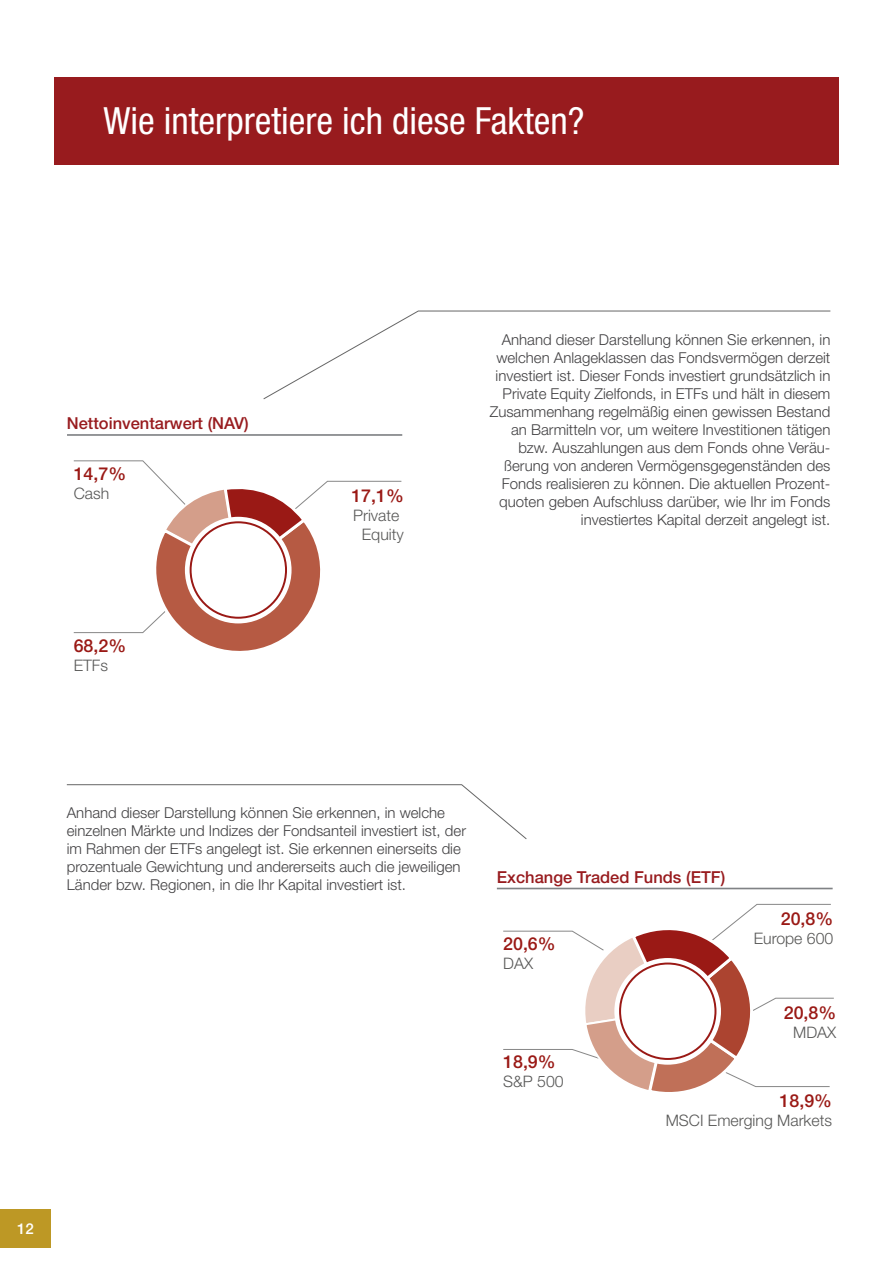
<style>
.page{position:relative;width:893px;height:1263px;background:#fff}
.page>*{position:absolute;margin:0;border:0;box-sizing:border-box;transform-origin:0 0}
.t1{font:condensed 37.5px "Helvetica Neue LT Pro";color:#fff}
.t2{font:500 17.85px "Helvetica Neue LT Pro";color:#9a1915}
.t3{font:500 16.5px "Helvetica Neue LT Pro";color:#981b1e}
.t4{font:300 15.9px/19px "Helvetica Neue LT Pro";color:#575756;text-align:center}
.t5{font:300 15px/18px "Helvetica Neue LT Pro";color:#414042}
.t6{font:500 15px "Helvetica Neue LT Pro";color:#fff}
</style>
<div class="page">
<div style="left:0;top:1210px;width:51px;height:38px;background:#bd9825"></div>
<svg style="left:66px;top:784px;width:461px;height:55px"></svg>
<svg style="left:263px;top:310px;width:568px;height:89px"></svg>
<div style="left:54px;top:77px;width:785px;height:87px;background:#981b1e"></div>
<hr style="left:67px;top:434px;width:335px;height:2px;background:#808285">
<svg style="left:73px;top:460px;width:329px;height:191px"></svg>
<svg style="left:185px;top:517px;width:107px;height:106px"></svg>
<div style="left:191px;top:522px;width:95px;height:96px;background:#fff;border-radius:50%"></div>
<div style="left:190px;top:521px;width:97px;height:98px;border:2px solid #9a1915;border-radius:50%"></div>
<hr style="left:497px;top:888px;width:336px;height:1px;background:#808285">
<svg style="left:503px;top:903px;width:331px;height:189px"></svg>
<h1 class="t1" style="left:104px;top:99px;width:482px">Wie interpretiere ich diese Fakten?</h1>
<p class="t3" style="left:67px;top:414px;width:184px">Nettoinventarwert (NAV)</p>
<p class="t2" style="left:74px;top:463px;width:54px">14,7%</p>
<p class="t4" style="left:74px;top:483px;width:37px">Cash</p>
<p class="t2" style="left:74px;top:634px;width:54px">68,2%</p>
<p class="t4" style="left:74px;top:655px;width:36px">ETFs</p>
<p class="t2" style="left:351px;top:485px;width:54px">17,1%</p>
<p class="t4" style="left:353px;top:506px;width:52px">Private<br>Equity</p>
<p class="t5" style="left:490px;top:331px;width:342px;text-align:right">Anhand dieser Darstellung können Sie erkennen, in welchen Anlageklassen das Fondsvermögen derzeit investiert ist. Dieser Fonds investiert grundsätzlich in Private Equity Zielfonds, in ETFs und hält in diesem Zusammenhang regelmäßig einen gewissen Bestand an Barmitteln vor, um weitere Investitionen tätigen bzw. Auszahlungen aus dem Fonds ohne Veräu&shy;ßerung von anderen Vermögensgegenständen des Fonds realisieren zu können. Die aktuellen Prozent&shy;quoten geben Aufschluss darüber, wie Ihr im Fonds investiertes Kapital derzeit angelegt ist.</p>
<p class="t5" style="left:67px;top:804px;width:401px">Anhand dieser Darstellung können Sie erkennen, in welche einzelnen Märkte und Indizes der Fondsanteil investiert ist, der im Rahmen der ETFs angelegt ist. Sie erkennen einerseits die prozentuale Gewichtung und andererseits auch die jeweiligen Länder bzw. Regionen, in die Ihr Kapital investiert ist.</p>
<p class="t3" style="left:497px;top:867px;width:230px">Exchange Traded Funds (ETF)</p>
<p class="t2" style="left:503px;top:933px;width:54px">20,6%</p>
<p class="t4" style="left:503px;top:954px;width:31px">DAX</p>
<p class="t2" style="left:503px;top:1051px;width:54px">18,9%</p>
<p class="t4" style="left:503px;top:1072px;width:62px">S&amp;P 500</p>
<p class="t2" style="left:781px;top:908px;width:54px">20,8%</p>
<p class="t4" style="left:754px;top:929px;width:81px">Europe 600</p>
<p class="t2" style="left:784px;top:1002px;width:54px">20,8%</p>
<p class="t4" style="left:793px;top:1022px;width:45px">MDAX</p>
<p class="t2" style="left:780px;top:1090px;width:54px">18,9%</p>
<p class="t4" style="left:666px;top:1111px;width:168px">MSCI Emerging Markets</p>
<p class="t6" style="left:17px;top:1220px;width:18px">12</p>
</div>
